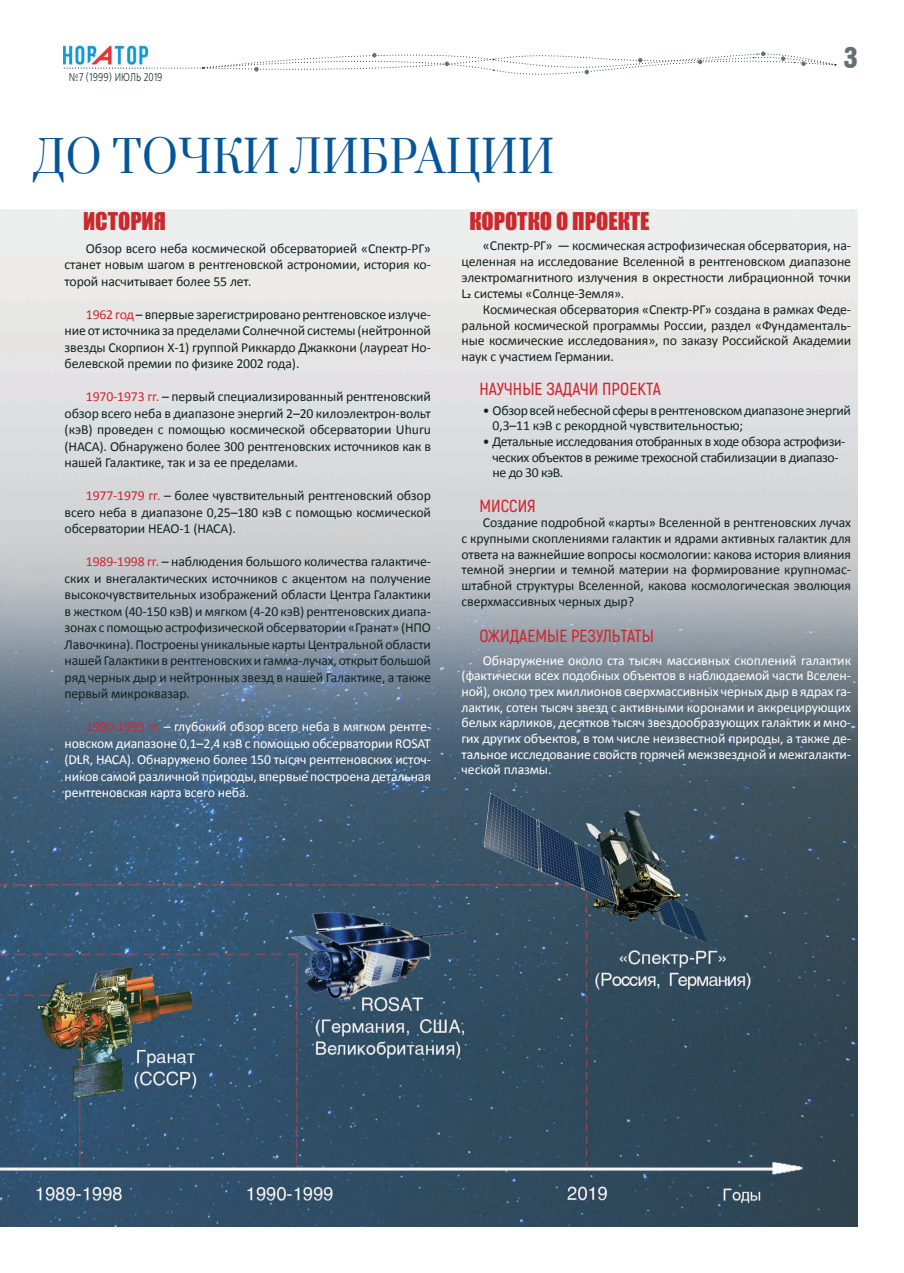
<style>
.page{position:relative;width:904px;height:1273px;background:#fff}
.page>*{position:absolute;margin:0;border:0;box-sizing:border-box;transform-origin:0 0}
.t1{font:43.75px "Prata";letter-spacing:.01em;color:#05559a;scale:.95 1}
.t2{font:30.12px "Hermes CTT";color:#667072;scale:1.05 1}
.t3{font:22.5px "Impact";color:#ca292d}
.t4{font:600 17.5px "Akrobat";color:#d22530}
.t5{font:13.75px/16.5px "Calibri";letter-spacing:-.01em;color:#132322;text-align:justify}
.t6{font:13.75px/15.6px "Calibri";letter-spacing:-.01em;color:#fff;text-align:justify}
.t7{font:13.75px/15.6px "Calibri";letter-spacing:-.03em;color:#132322}
.t8{font:11.25px "Free Set C";letter-spacing:.01em;color:#132322;scale:.8 1}
.s1{color:#d22530}
</style>
<div class="page">
<img style="left:63px;top:44px;width:85px;height:25px">
<svg style="left:64px;top:47px;width:772px;height:28px"></svg>
<img style="left:0;top:209px;width:857px;height:1017px">
<p class="t8" style="left:69px;top:71px;width:118px">№7 (1999) ИЮЛЬ 2019</p>
<h1 class="t1" style="left:35px;top:120px;width:548px">ДО ТОЧКИ ЛИБРАЦИИ</h1>
<h3 class="t3" style="left:83px;top:204px;width:84px">ИСТОРИЯ</h3>
<h3 class="t3" style="left:469px;top:204px;width:182px">КОРОТКО О ПРОЕКТЕ</h3>
<h2 class="t2" style="left:843px;top:41px;width:15px">3</h2>
<p class="t5" style="left:65px;top:240px;width:368px;text-indent:21px">Обзор всего неба космической обсерваторией «Спектр-РГ» станет новым шагом в рентгеновской астрономии, история ко&shy;торой насчитывает более 55 лет.</p>
<p class="t5" style="left:65px;top:306px;width:368px;text-indent:21px"><span class="s1">1962 год</span> – впервые зарегистрировано рентгеновское излуче&shy;ние от источника за пределами Солнечной системы (нейтронной звезды Скорпион Х-1) группой Риккардо Джаккони (лауреат Но&shy;белевской премии по физике 2002 года).</p>
<p class="t5" style="left:65px;top:388px;width:368px;text-indent:21px"><span class="s1">1970-1973 гг.</span> – первый специализированный рентгеновский обзор всего неба в диапазоне энергий 2–20 килоэлектрон-вольт (кэВ) проведен с помощью космической обсерватории Uhuru (НАСА). Обнаружено более 300 рентгеновских источников как в нашей Галактике, так и за ее пределами.</p>
<p class="t5" style="left:65px;top:487px;width:368px;text-indent:21px"><span class="s1">1977-1979 гг.</span> – более чувствительный рентгеновский обзор всего неба в диапазоне 0,25–180 кэВ с помощью космической обсерватории HEAO-1 (НАСА).</p>
<p class="t5" style="left:65px;top:553px;width:368px;text-indent:21px"><span class="s1">1989-1998 гг.</span> – наблюдения большого количества галактиче&shy;ских и внегалактических источников с акцентом на получение высокочувствительных изображений области Центра Галактики в жестком (40-150 кэВ) и мягком (4-20 кэВ) рентгеновских диапа&shy;зонах с помощью астрофизической обсерватории «Гранат» (НПО Лавочкина). Построены уникальные карты Центральной области нашей Галактики в рентгеновских и гамма-лучах, открыт большой ряд черных дыр и нейтронных звезд в нашей Галактике, а также первый микроквазар.</p>
<p class="t6" style="left:65px;top:718px;width:368px;line-height:16.5px;text-indent:21px"><span class="s1">1990-1999 гг.</span> – глубокий обзор всего неба в мягком рентге&shy;новском диапазоне 0,1–2,4 кэВ с помощью обсерватории ROSAT (DLR, НАСА). Обнаружено более 150 тысяч рентгеновских источ&shy;ников самой различной природы, впервые построена детальная рентгеновская карта всего неба.</p>
<p class="t5" style="left:461px;top:238px;width:391px;line-height:15.9px;text-indent:21px">«Спектр-РГ» — космическая астрофизическая обсерватория, на&shy;целенная на исследование Вселенной в рентгеновском диапазоне электромагнитного излучения в окрестности либрационной точки L2 системы «Солнце-Земля».</p>
<p class="t5" style="left:461px;top:301px;width:391px;line-height:15.6px;text-indent:21px">Космическая обсерватория «Спектр-РГ» создана в рамках Феде&shy;ральной космической программы России, раздел «Фундаменталь&shy;ные космические исследования», по заказу Российской Академии наук с участием Германии.</p>
<p class="t4" style="left:479px;top:378px;width:183px">НАУЧНЫЕ ЗАДАЧИ ПРОЕКТА</p>
<p class="t5" style="left:492px;top:402px;width:360px;line-height:15.6px;text-indent:-10px">• Обзор всей небесной сферы в рентгеновском диапазоне энергий<br>0,3–11 кэВ с рекордной чувствительностью;</p>
<p class="t7" style="left:492px;top:433px;width:354px;text-indent:-10px">• Детальные исследования отобранных в ходе обзора астрофизи&shy;ческих объектов в режиме трехосной стабилизации в диапазо&shy;не до 30 кэВ.</p>
<p class="t4" style="left:479px;top:495px;width:58px">МИССИЯ</p>
<p class="t5" style="left:461px;top:515px;width:391px;line-height:15.6px;text-indent:21px">Создание подробной «карты» Вселенной в рентгеновских лучах с крупными скоплениями галактик и ядрами активных галактик для ответа на важнейшие вопросы космологии: какова история влияния темной энергии и темной материи на формирование крупномас&shy;штабной структуры Вселенной, какова космологическая эволюция сверхмассивных черных дыр?</p>
<p class="t4" style="left:479px;top:624px;width:176px">ОЖИДАЕМЫЕ РЕЗУЛЬТАТЫ</p>
<p class="t6" style="left:461px;top:652px;width:391px;text-indent:21px">Обнаружение около ста тысяч массивных скоплений галактик (фактически всех подобных объектов в наблюдаемой части Вселен&shy;ной), около трех миллионов сверхмассивных черных дыр в ядрах га&shy;лактик, сотен тысяч звезд с активными коронами и аккрецирующих белых карликов, десятков тысяч звездообразующих галактик и мно&shy;гих других объектов, в том числе неизвестной природы, а также де&shy;тальное исследование свойств горячей межзвездной и межгалакти&shy;ческой плазмы.</p>
</div>
